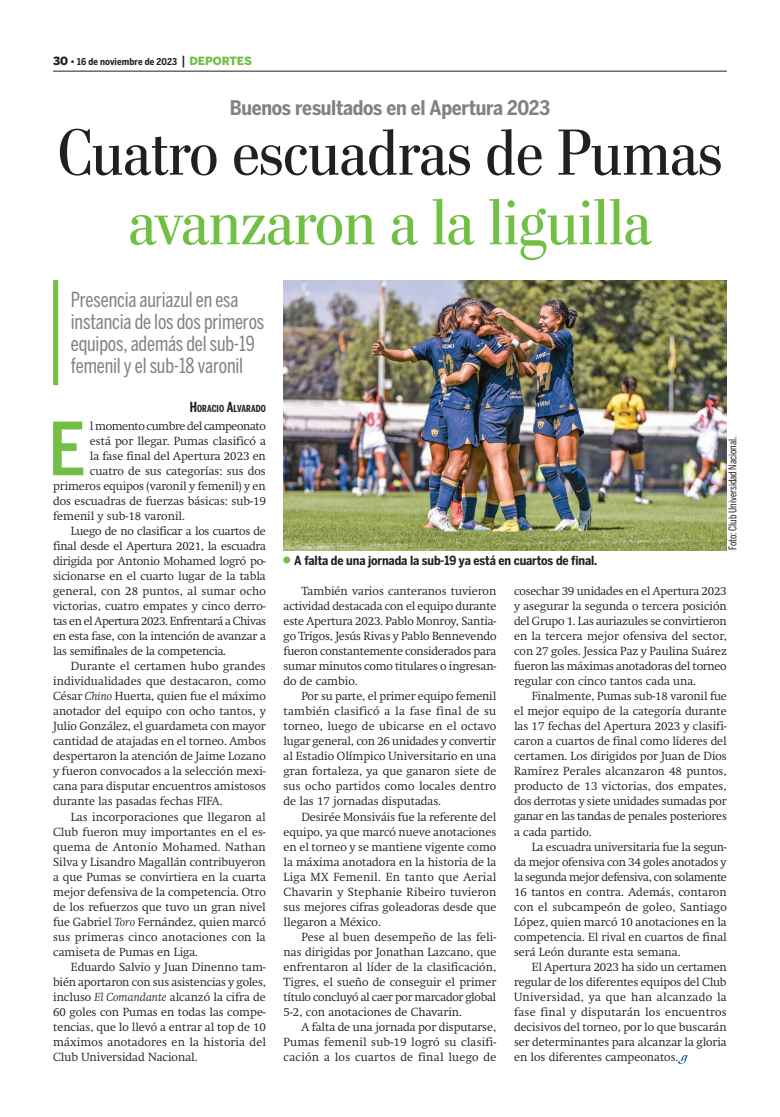
<style>
.page{position:relative;width:780px;height:1117px;background:#fff}
.page>*{position:absolute;margin:0;border:0;box-sizing:border-box;transform-origin:0 0}
.t1{font:500 72.38px "Benton Sans Cond";color:#71bf44}
.t2{font:65px "Stilson";color:#231f20}
.t3{font:65px "Stilson";color:#71bf44}
.t4{font:20.62px/21.9px "Benton Sans Comp";letter-spacing:-.01em;color:#808285}
.t5{font:700 20px "Benton Sans Cond";letter-spacing:-.015em;color:#808285}
.t6{font:700 12.5px "Benton Sans Cond";letter-spacing:-.01em;color:#231f20}
.t7{font:300 11.62px/15px "Swift";color:#231f20;text-align:justify}
.t8{font:300 11.62px "Swift";letter-spacing:-.02em;color:#231f20}
.t9{font:300 11.62px "Swift";letter-spacing:-.035em;color:#231f20}
.t10{font:300 11.62px "Swift";letter-spacing:.025em;color:#231f20}
.t11{font:10.62px "Benton Sans Comp";color:#231f20}
.t12{font:700 9.62px "Benton Sans Comp";letter-spacing:.01em;color:#231f20}
.t13{font:700 9.38px "Benton Sans Cond";letter-spacing:.01em;color:#231f20}
.s1{font-family:"Benton Sans";font-weight:900;font-size:11.25px}
.s2{font-family:"Benton Sans";font-weight:900}
.s3{font-weight:500;font-size:12.5px}
.s4{font-family:"Benton Sans";font-weight:900;font-size:11.25px;color:#71bf44}
.s5{font-size:13.75px}
.s6{font-style:italic}
</style>
<div class="page">
<hr style="left:53px;top:71px;width:673px;height:1px;background:#231f20">
<div style="left:53px;top:280px;width:5px;height:105px;background:#71bf44"></div>
<img style="left:283px;top:280px;width:443px;height:270px">
<svg style="left:678px;top:1055px;width:10px;height:8px"></svg>
<p class="t13" style="left:53px;top:56px;width:200px"><span class="s1">30</span> <span class="s2">•</span> 16 de noviembre de 2023 <span class="s3">|</span> <span class="s4">DEPORTES</span></p>
<h3 class="t5" style="left:230px;top:96px;width:322px">Buenos resultados en el Apertura 2023</h3>
<h2 class="t2" style="left:58px;top:114px;width:665px">Cuatro escuadras de Pumas</h2>
<h2 class="t3" style="left:129px;top:184px;width:524px">avanzaron a la liguilla</h2>
<h3 class="t4" style="left:71px;top:289px;width:195px">Presencia auriazul en esa instancia de los dos primeros equipos, además del sub-19 femenil y el sub-18 varonil</h3>
<p class="t12" style="left:190px;top:403px;width:78px"><span class="s5">H</span>ORACIO <span class="s5">A</span>LVARADO</p>
<h1 class="t1" style="left:48px;top:406px;width:39px">E</h1>
<p class="t9" style="left:90px;top:419px;width:177px">l momento cumbre del campeonato</p>
<p class="t7" style="left:90px;top:433px;width:177px">está por llegar. Pumas clasificó a</p>
<p class="t7" style="left:90px;top:448px;width:177px">la fase final del Apertura 2023 en</p>
<p class="t7" style="left:90px;top:463px;width:177px">cuatro de sus categorías: sus dos</p>
<p class="t7" style="left:53px;top:478px;width:214px">primeros equipos (varonil y femenil) y en</p>
<p class="t7" style="left:53px;top:493px;width:214px">dos escuadras de fuerzas básicas: sub-19</p>
<p class="t7" style="left:53px;top:508px;width:133px">femenil y sub-18 varonil.</p>
<p class="t8" style="left:71px;top:524px;width:196px">Luego de no clasificar a los cuartos de</p>
<p class="t8" style="left:53px;top:539px;width:214px">final desde el Apertura 2021, la escuadra</p>
<p class="t8" style="left:53px;top:554px;width:214px">dirigida por Antonio Mohamed logró po-</p>
<p class="t7" style="left:53px;top:568px;width:214px">sicionarse en el cuarto lugar de la tabla</p>
<p class="t7" style="left:53px;top:583px;width:214px">general, con 28 puntos, al sumar ocho</p>
<p class="t7" style="left:53px;top:598px;width:214px">victorias, cuatro empates y cinco derro-</p>
<p class="t9" style="left:53px;top:614px;width:214px">tas en el Apertura 2023. Enfrentará a Chivas</p>
<p class="t8" style="left:53px;top:629px;width:214px">en esta fase, con la intención de avanzar a</p>
<p class="t8" style="left:53px;top:644px;width:174px">las semifinales de la competencia.</p>
<p class="t7" style="left:71px;top:658px;width:196px">Durante el certamen hubo grandes</p>
<p class="t7" style="left:53px;top:673px;width:214px">individualidades que destacaron, como</p>
<p class="t7" style="left:53px;top:688px;width:214px">César <span class="s6">Chino</span> Huerta, quien fue el máximo</p>
<p class="t7" style="left:53px;top:703px;width:214px">anotador del equipo con ocho tantos, y</p>
<p class="t7" style="left:53px;top:718px;width:214px">Julio González, el guardameta con mayor</p>
<p class="t7" style="left:53px;top:733px;width:214px">cantidad de atajadas en el torneo. Ambos</p>
<p class="t7" style="left:53px;top:748px;width:214px">despertaron la atención de Jaime Lozano</p>
<p class="t7" style="left:53px;top:763px;width:214px">y fueron convocados a la selección mexi-</p>
<p class="t7" style="left:53px;top:778px;width:214px">cana para disputar encuentros amistosos</p>
<p class="t7" style="left:53px;top:793px;width:171px">durante las pasadas fechas FIFA.</p>
<p class="t7" style="left:71px;top:808px;width:196px">Las incorporaciones que llegaron al</p>
<p class="t7" style="left:53px;top:823px;width:214px">Club fueron muy importantes en el es-</p>
<p class="t10" style="left:53px;top:839px;width:214px">quema de Antonio Mohamed. Nathan</p>
<p class="t7" style="left:53px;top:853px;width:214px">Silva y Lisandro Magallán contribuyeron</p>
<p class="t7" style="left:53px;top:868px;width:214px">a que Pumas se convirtiera en la cuarta</p>
<p class="t7" style="left:53px;top:883px;width:214px">mejor defensiva de la competencia. Otro</p>
<p class="t7" style="left:53px;top:898px;width:214px">de los refuerzos que tuvo un gran nivel</p>
<p class="t7" style="left:53px;top:913px;width:214px">fue Gabriel <span class="s6">Toro</span> Fernández, quien marcó</p>
<p class="t7" style="left:53px;top:928px;width:214px">sus primeras cinco anotaciones con la</p>
<p class="t7" style="left:53px;top:943px;width:146px">camiseta de Pumas en Liga.</p>
<p class="t7" style="left:71px;top:958px;width:196px">Eduardo Salvio y Juan Dinenno tam-</p>
<p class="t7" style="left:53px;top:973px;width:214px">bién aportaron con sus asistencias y goles,</p>
<p class="t7" style="left:53px;top:988px;width:214px">incluso <span class="s6">El Comandante</span> alcanzó la cifra de</p>
<p class="t7" style="left:53px;top:1003px;width:214px">60 goles con Pumas en todas las compe-</p>
<p class="t7" style="left:53px;top:1018px;width:214px">tencias, que lo llevó a entrar al top de 10</p>
<p class="t7" style="left:53px;top:1033px;width:214px">máximos anotadores en la historia del</p>
<p class="t7" style="left:53px;top:1048px;width:146px">Club Universidad Nacional.</p>
<p class="t6" style="left:294px;top:553px;width:304px">A falta de una jornada la sub-19 ya está en cuartos de final.</p>
<p class="t11" style="left:726px;top:550px;width:115px;rotate:-90deg">Foto: Club Universidad Nacional.</p>
<p class="t7" style="left:283px;top:583px;width:214px;text-indent:18px">También varios canteranos tuvieron actividad destacada con el equipo durante este Apertura 2023. Pablo Monroy, Santia&shy;go Trigos, Jesús Rivas y Pablo Bennevendo fueron constantemente considerados para sumar minutos como titulares o ingresan&shy;do de cambio.</p>
<p class="t7" style="left:283px;top:688px;width:214px;text-indent:18px">Por su parte, el primer equipo femenil también clasificó a la fase final de su torneo, luego de ubicarse en el octavo lugar general, con 26 unidades y convertir al Estadio Olímpico Universitario en una gran fortaleza, ya que ganaron siete de sus ocho partidos como locales dentro de las 17 jornadas disputadas.</p>
<p class="t7" style="left:283px;top:808px;width:214px;text-indent:18px">Desirée Monsiváis fue la referente del equipo, ya que marcó nueve anotaciones en el torneo y se mantiene vigente como la máxima anotadora en la historia de la Liga MX Femenil. En tanto que Aerial Chavarin y Stephanie Ribeiro tuvieron sus mejores cifras goleadoras desde que llegaron a México.</p>
<p class="t7" style="left:283px;top:928px;width:214px;text-indent:18px">Pese al buen desempeño de las feli&shy;nas dirigidas por Jonathan Lazcano, que enfrentaron al líder de la clasificación, Tigres, el sueño de conseguir el primer título concluyó al caer por marcador global 5-2, con anotaciones de Chavarin.</p>
<p class="t7" style="left:283px;top:1018px;width:214px;text-indent:18px">A falta de una jornada por disputarse, Pumas femenil sub-19 logró su clasifi&shy;cación a los cuartos de final luego de</p>
<p class="t7" style="left:514px;top:583px;width:214px">cosechar 39 unidades en el Apertura 2023 y asegurar la segunda o tercera posición del Grupo 1. Las auriazules se convirtieron en la tercera mejor ofensiva del sector, con 27 goles. Jessica Paz y Paulina Suárez fueron las máximas anotadoras del torneo regular con cinco tantos cada una.</p>
<p class="t7" style="left:514px;top:688px;width:214px;text-indent:18px">Finalmente, Pumas sub-18 varonil fue el mejor equipo de la categoría durante las 17 fechas del Apertura 2023 y clasifi&shy;caron a cuartos de final como líderes del certamen. Los dirigidos por Juan de Dios Ramírez Perales alcanzaron 48 puntos, producto de 13 victorias, dos empates, dos derrotas y siete unidades sumadas por ganar en las tandas de penales posteriores a cada partido.</p>
<p class="t7" style="left:514px;top:838px;width:214px;text-indent:18px">La escuadra universitaria fue la segun&shy;da mejor ofensiva con 34 goles anotados y la segunda mejor defensiva, con solamente 16 tantos en contra. Además, contaron con el subcampeón de goleo, Santiago López, quien marcó 10 anotaciones en la competencia. El rival en cuartos de final será León durante esta semana.</p>
<p class="t7" style="left:514px;top:958px;width:214px;text-indent:18px">El Apertura 2023 ha sido un certamen regular de los diferentes equipos del Club Universidad, ya que han alcanzado la fase final y disputarán los encuentros decisivos del torneo, por lo que buscarán ser determinantes para alcanzar la gloria en los diferentes campeonatos.</p>
</div>
